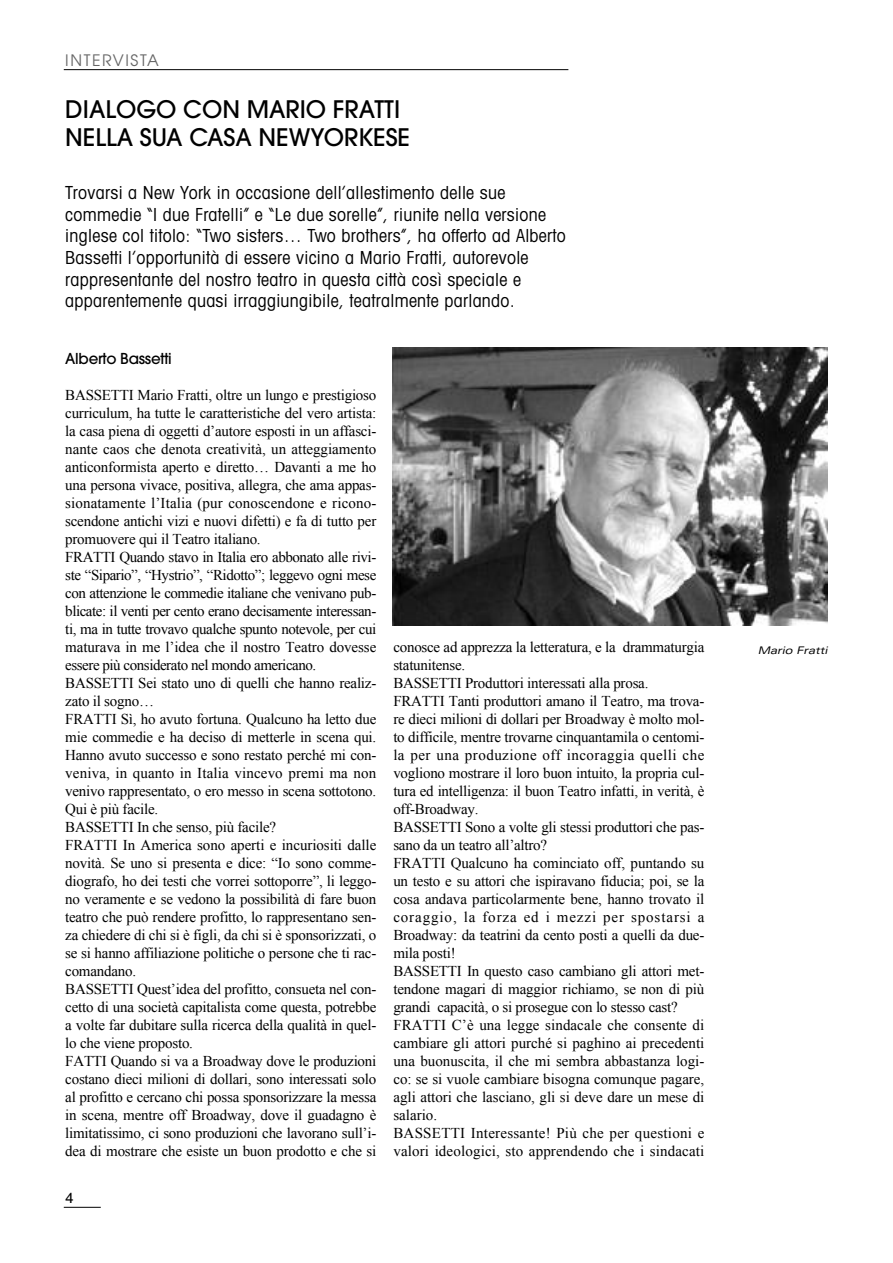
<style>
.page{position:relative;width:893px;height:1263px;background:#fff}
.page>*{position:absolute;margin:0;border:0;box-sizing:border-box;transform-origin:0 0}
.t1{font:500 24px/28.8px "Avant Garde";color:#000}
.t2{font:condensed 18px/21.6px "Avant Garde";letter-spacing:.015em;color:#000}
.t3{font:15.75px "Avant Garde";letter-spacing:.105em;color:#666}
.t4{font:15px/18px "Times New Roman";letter-spacing:-.015em;color:#000}
.t5{font:500 15px "Avant Garde";letter-spacing:-.015em;color:#000}
.t6{font:15px "Akzidenz Grotesk";color:#000}
.t7{font:italic expanded 10.5px "Univers";color:#000}
</style>
<div class="page">
<hr style="left:64px;top:1207px;width:37px;height:1px;background:#000">
<hr style="left:64px;top:69px;width:504px;height:1px;background:#000">
<img style="left:392px;top:348px;width:436px;height:277px">
<p class="t3" style="left:65px;top:51px;width:95px">INTERVISTA</p>
<h1 class="t1" style="left:65px;top:96px;width:346px">DIALOGO CON MARIO FRATTI<br>NELLA SUA CASA NEWYORKESE</h1>
<p class="t2" style="left:65px;top:184px;width:502px">Trovarsi a New York in occasione dell’allestimento delle sue commedie “I due Fratelli” e “Le due sorelle”, riunite nella versione inglese col titolo: “Two sisters… Two brothers”, ha offerto ad Alberto Bassetti l’opportunità di essere vicino a Mario Fratti, autorevole rappresentante del nostro teatro in questa città così speciale e apparentemente quasi irraggiungibile, teatralmente parlando.</p>
<p class="t5" style="left:65px;top:353px;width:108px">Alberto Bassetti</p>
<p class="t4" style="left:65px;top:386px;width:313px">BASSETTI Mario Fratti, oltre un lungo e prestigioso curriculum, ha tutte le caratteristiche del vero artista: la casa piena di oggetti d’autore esposti in un affasci&shy;nante caos che denota creatività, un atteggiamento anticonformista aperto e diretto… Davanti a me ho una persona vivace, positiva, allegra, che ama appas&shy;sionatamente l’Italia (pur conoscendone e ricono&shy;scendone antichi vizi e nuovi difetti) e fa di tutto per promuovere qui il Teatro italiano.<br>FRATTI Quando stavo in Italia ero abbonato alle rivi&shy;ste “Sipario”, “Hystrio”, “Ridotto”; leggevo ogni mese con attenzione le commedie italiane che venivano pub&shy;blicate: il venti per cento erano decisamente interessan&shy;ti, ma in tutte trovavo qualche spunto notevole, per cui maturava in me l’idea che il nostro Teatro dovesse essere più considerato nel mondo americano.<br>BASSETTI Sei stato uno di quelli che hanno realiz&shy;zato il sogno…<br>FRATTI Sì, ho avuto fortuna. Qualcuno ha letto due mie commedie e ha deciso di metterle in scena qui.<br>Hanno avuto successo e sono restato perché mi con&shy;veniva, in quanto in Italia vincevo premi ma non venivo rappresentato, o ero messo in scena sottotono.<br>Qui è più facile.<br>BASSETTI In che senso, più facile?<br>FRATTI In America sono aperti e incuriositi dalle novità. Se uno si presenta e dice: “Io sono comme&shy;diografo, ho dei testi che vorrei sottoporre”, li leggo&shy;no veramente e se vedono la possibilità di fare buon teatro che può rendere profitto, lo rappresentano sen&shy;za chiedere di chi si è figli, da chi si è sponsorizzati, o se si hanno affiliazione politiche o persone che ti rac&shy;comandano.<br>BASSETTI Quest’idea del profitto, consueta nel con&shy;cetto di una società capitalista come questa, potrebbe a volte far dubitare sulla ricerca della qualità in quel&shy;lo che viene proposto.<br>FATTI Quando si va a Broadway dove le produzioni costano dieci milioni di dollari, sono interessati solo al profitto e cercano chi possa sponsorizzare la messa in scena, mentre off Broadway, dove il guadagno è limitatissimo, ci sono produzioni che lavorano sull’i&shy;dea di mostrare che esiste un buon prodotto e che si</p>
<p class="t6" style="left:65px;top:1192px;width:10px">4</p>
<p class="t4" style="left:393px;top:638px;width:313px">conosce ad apprezza la letteratura, e la drammaturgia statunitense.<br>BASSETTI Produttori interessati alla prosa.<br>FRATTI Tanti produttori amano il Teatro, ma trova&shy;re dieci milioni di dollari per Broadway è molto mol&shy;to difficile, mentre trovarne cinquantamila o centomi&shy;la per una produzione off incoraggia quelli che vogliono mostrare il loro buon intuito, la propria cul&shy;tura ed intelligenza: il buon Teatro infatti, in verità, è off-Broadway.<br>BASSETTI Sono a volte gli stessi produttori che pas&shy;sano da un teatro all’altro?<br>FRATTI Qualcuno ha cominciato off, puntando su un testo e su attori che ispiravano fiducia; poi, se la cosa andava particolarmente bene, hanno trovato il coraggio, la forza ed i mezzi per spostarsi a Broadway: da teatrini da cento posti a quelli da due&shy;mila posti!<br>BASSETTI In questo caso cambiano gli attori met&shy;tendone magari di maggior richiamo, se non di più grandi capacità, o si prosegue con lo stesso cast?<br>FRATTI C’è una legge sindacale che consente di cambiare gli attori purché si paghino ai precedenti una buonuscita, il che mi sembra abbastanza logi&shy;co: se si vuole cambiare bisogna comunque pagare, agli attori che lasciano, gli si deve dare un mese di salario.<br>BASSETTI Interessante! Più che per questioni e valori ideologici, sto apprendendo che i sindacati</p>
<p class="t7" style="left:758px;top:646px;width:71px">Mario Fratti</p>
</div>
